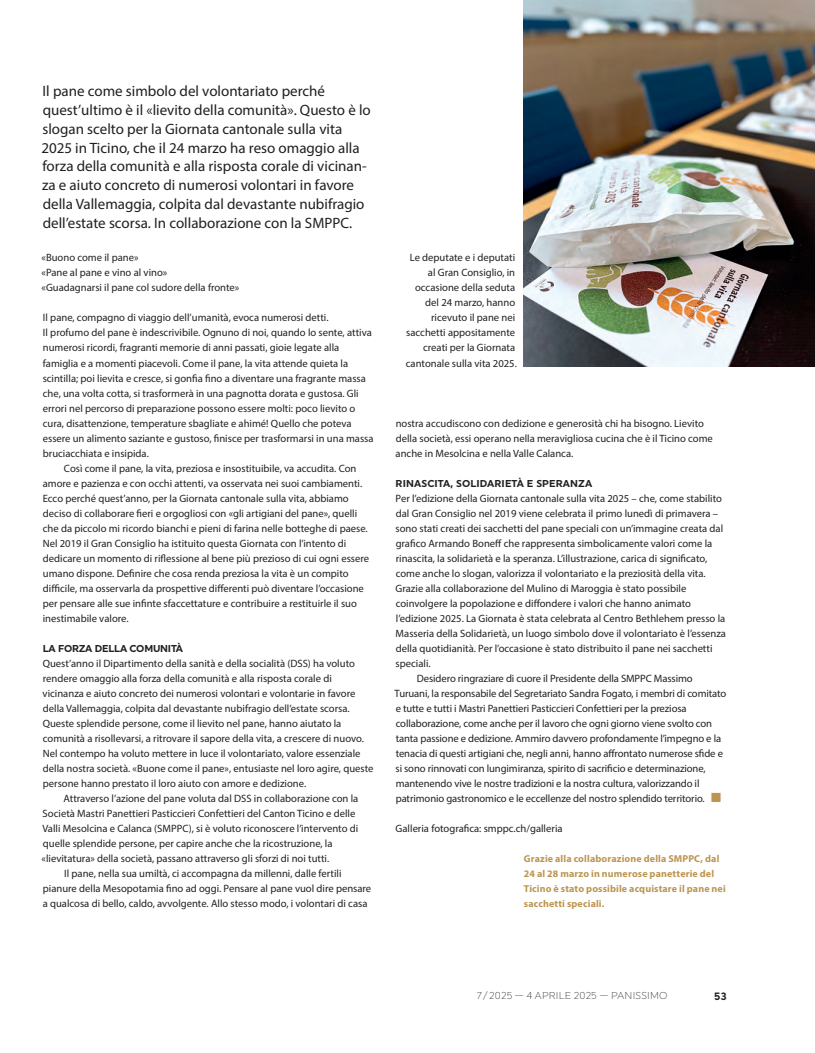
<style>
.page{position:relative;width:815px;height:1053px;background:#fff}
.page>*{position:absolute;margin:0;border:0;box-sizing:border-box;transform-origin:0 0}
.t1{font:15px/18.8px "Myriad Pro";color:#231f20}
.t2{font:10.62px/15px "Myriad Pro";color:#231f20}
.t3{font:700 10.62px "Uniform";color:#231f20}
.t4{font:700 10px/15px "Myriad Pro";letter-spacing:.015em;color:#bc9551}
.t5{font:700 10px "Uniform";letter-spacing:.01em;color:#231f20}
.t6{font:300 10px "Uniform";letter-spacing:.015em;color:#231f20}
.t7{font:700 10px "Uniform";letter-spacing:-.02em;color:#231f20}
.s1{color:#bc9551}
</style>
<div class="page">
<img style="left:524px;top:0;width:291px;height:366px">
<p class="t1" style="left:41px;top:82px;width:331px">Il pane come simbolo del volontariato perché quest’ultimo è il «lievito della comunità». Questo è lo slogan scelto per la Giornata cantonale sulla vita 2025 in Ticino, che il 24 marzo ha reso omaggio alla forza della comunità e alla risposta corale di vicinan&shy;za e aiuto concreto di numerosi volontari in favore della Vallemaggia, colpita dal devastante nubifragio dell’estate scorsa. In collaborazione con la SMPPC.</p>
<p class="t2" style="left:42px;top:250px;width:199px">«Buono come il pane»<br>«Pane al pane e vino al vino»<br>«Guadagnarsi il pane col sudore della fronte»</p>
<p class="t2" style="left:43px;top:310px;width:287px">Il pane, compagno di viaggio dell’umanità, evoca numerosi detti.</p>
<p class="t2" style="left:43px;top:325px;width:330px">Il profumo del pane è indescrivibile. Ognuno di noi, quando lo sente, attiva</p>
<p class="t2" style="left:43px;top:340px;width:298px">numerosi ricordi, fragranti memorie di anni passati, gioie legate alla</p>
<p class="t2" style="left:43px;top:355px;width:307px">famiglia e a momenti piacevoli. Come il pane, la vita attende quieta la</p>
<p class="t2" style="left:43px;top:370px;width:325px">scintilla; poi lievita e cresce, si gonfia fino a diventare una fragrante massa</p>
<p class="t2" style="left:43px;top:385px;width:317px">che, una volta cotta, si trasformerà in una pagnotta dorata e gustosa. Gli</p>
<p class="t2" style="left:43px;top:400px;width:314px">errori nel percorso di preparazione possono essere molti: poco lievito o</p>
<p class="t2" style="left:43px;top:415px;width:310px">cura, disattenzione, temperature sbagliate e ahimé! Quello che poteva</p>
<p class="t2" style="left:43px;top:430px;width:332px">essere un alimento saziante e gustoso, finisce per trasformarsi in una massa</p>
<p class="t2" style="left:43px;top:445px;width:108px">bruciacchiata e insipida.</p>
<p class="t2" style="left:64px;top:460px;width:294px">Così come il pane, la vita, preziosa e insostituibile, va accudita. Con</p>
<p class="t2" style="left:43px;top:475px;width:321px">amore e pazienza e con occhi attenti, va osservata nei suoi cambiamenti.</p>
<p class="t2" style="left:43px;top:490px;width:308px">Ecco perché quest’anno, per la Giornata cantonale sulla vita, abbiamo</p>
<p class="t2" style="left:43px;top:505px;width:316px">deciso di collaborare fieri e orgogliosi con «gli artigiani del pane», quelli</p>
<p class="t2" style="left:43px;top:520px;width:326px">che da piccolo mi ricordo bianchi e pieni di farina nelle botteghe di paese.</p>
<p class="t2" style="left:43px;top:535px;width:305px">Nel 2019 il Gran Consiglio ha istituito questa Giornata con l’intento di</p>
<p class="t2" style="left:43px;top:550px;width:328px">dedicare un momento di riflessione al bene più prezioso di cui ogni essere</p>
<p class="t2" style="left:43px;top:565px;width:307px">umano dispone. Definire che cosa renda preziosa la vita è un compito</p>
<p class="t2" style="left:43px;top:580px;width:322px">difficile, ma osservarla da prospettive differenti può diventare l’occasione</p>
<p class="t2" style="left:43px;top:595px;width:316px">per pensare alle sue infinte sfaccettature e contribuire a restituirle il suo</p>
<p class="t2" style="left:43px;top:610px;width:87px">inestimabile valore.</p>
<p class="t7" style="left:43px;top:642px;width:142px">LA FORZA DELLA COMUNITÀ</p>
<p class="t2" style="left:43px;top:655px;width:332px">Quest’anno il Dipartimento della sanità e della socialità (DSS) ha voluto rendere omaggio alla forza della comunità e alla risposta corale di vicinanza e aiuto concreto dei numerosi volontari e volontarie in favore della Vallemaggia, colpita dal devastante nubifragio dell’estate scorsa.<br>Queste splendide persone, come il lievito nel pane, hanno aiutato la comunità a risollevarsi, a ritrovare il sapore della vita, a crescere di nuovo.<br>Nel contempo ha voluto mettere in luce il volontariato, valore essenziale della nostra società. «Buone come il pane», entusiaste nel loro agire, queste persone hanno prestato il loro aiuto con amore e dedizione.</p>
<p class="t2" style="left:63px;top:790px;width:296px">Attraverso l’azione del pane voluta dal DSS in collaborazione con la</p>
<p class="t2" style="left:43px;top:805px;width:314px">Società Mastri Panettieri Pasticcieri Confettieri del Canton Ticino e delle</p>
<p class="t2" style="left:42px;top:820px;width:317px">Valli Mesolcina e Calanca (SMPPC), si è voluto riconoscere l’intervento di</p>
<p class="t2" style="left:43px;top:835px;width:291px">quelle splendide persone, per capire anche che la ricostruzione, la</p>
<p class="t2" style="left:42px;top:850px;width:289px">«lievitatura» della società, passano attraverso gli sforzi di noi tutti.</p>
<p class="t2" style="left:64px;top:865px;width:279px">Il pane, nella sua umiltà, ci accompagna da millenni, dalle fertili</p>
<p class="t2" style="left:43px;top:880px;width:330px">pianure della Mesopotamia fino ad oggi. Pensare al pane vuol dire pensare</p>
<p class="t2" style="left:43px;top:895px;width:326px">a qualcosa di bello, caldo, avvolgente. Allo stesso modo, i volontari di casa</p>
<p class="t2" style="left:406px;top:250px;width:113px;text-align:right">Le deputate e i deputati al Gran Consiglio, in occasione della seduta del 24 marzo, hanno ricevuto il pane nei sacchetti appositamente creati per la Giornata cantonale sulla vita 2025.</p>
<p class="t2" style="left:396px;top:415px;width:319px">nostra accudiscono con dedizione e generosità chi ha bisogno. Lievito della società, essi operano nella meravigliosa cucina che è il Ticino come anche in Mesolcina e nella Valle Calanca.</p>
<p class="t5" style="left:396px;top:477px;width:198px">RINASCITA, SOLIDARIETÀ E SPERANZA</p>
<p class="t2" style="left:396px;top:490px;width:328px">Per l’edizione della Giornata cantonale sulla vita 2025 – che, come stabilito</p>
<p class="t2" style="left:396px;top:505px;width:324px">dal Gran Consiglio nel 2019 viene celebrata il primo lunedì di primavera –</p>
<p class="t2" style="left:396px;top:520px;width:329px">sono stati creati dei sacchetti del pane speciali con un’immagine creata dal</p>
<p class="t2" style="left:396px;top:535px;width:318px">grafico Armando Boneff che rappresenta simbolicamente valori come la</p>
<p class="t2" style="left:396px;top:550px;width:313px">rinascita, Ia solidarietà e la speranza. L’illustrazione, carica di significato,</p>
<p class="t2" style="left:396px;top:565px;width:312px">come anche lo slogan, valorizza il volontariato e la preziosità della vita.</p>
<p class="t2" style="left:396px;top:580px;width:292px">Grazie alla collaborazione del Mulino di Maroggia è stato possibile</p>
<p class="t2" style="left:396px;top:595px;width:297px">coinvolgere la popolazione e diffondere i valori che hanno animato</p>
<p class="t2" style="left:396px;top:610px;width:331px">l’edizione 2025. La Giornata è stata celebrata al Centro Bethlehem presso la</p>
<p class="t2" style="left:396px;top:625px;width:332px">Masseria della Solidarietà, un luogo simbolo dove il volontariato è l’essenza</p>
<p class="t2" style="left:396px;top:640px;width:318px">della quotidianità. Per l’occasione è stato distribuito il pane nei sacchetti</p>
<p class="t2" style="left:396px;top:655px;width:37px">speciali.</p>
<p class="t2" style="left:417px;top:670px;width:277px">Desidero ringraziare di cuore il Presidente della SMPPC Massimo</p>
<p class="t2" style="left:395px;top:685px;width:333px">Turuani, la responsabile del Segretariato Sandra Fogato, i membri di comitato</p>
<p class="t2" style="left:396px;top:700px;width:292px">e tutte e tutti i Mastri Panettieri Pasticcieri Confettieri per la preziosa</p>
<p class="t2" style="left:396px;top:715px;width:318px">collaborazione, come anche per il lavoro che ogni giorno viene svolto con</p>
<p class="t2" style="left:396px;top:730px;width:327px">tanta passione e dedizione. Ammiro davvero profondamente l’impegno e la</p>
<p class="t2" style="left:396px;top:745px;width:329px">tenacia di questi artigiani che, negli anni, hanno affrontato numerose sfide e</p>
<p class="t2" style="left:396px;top:760px;width:312px">si sono rinnovati con lungimiranza, spirito di sacrificio e determinazione,</p>
<p class="t2" style="left:396px;top:775px;width:305px">mantenendo vive le nostre tradizioni e la nostra cultura, valorizzando il</p>
<p class="t2" style="left:396px;top:790px;width:327px">patrimonio gastronomico e le eccellenze del nostro splendido territorio. <span class="s1">■</span></p>
<p class="t2" style="left:396px;top:820px;width:169px">Galleria fotografica: smppc.ch/galleria</p>
<p class="t4" style="left:524px;top:850px;width:203px">Grazie alla collaborazione della SMPPC, dal 24 al 28 marzo in numerose panetterie del Ticino è stato possibile acquistare il pane nei sacchetti speciali.</p>
<p class="t6" style="left:477px;top:989px;width:192px">7 / 2025 — 4 APRILE 2025 — PANISSIMO</p>
<p class="t3" style="left:714px;top:989px;width:14px">53</p>
</div>
